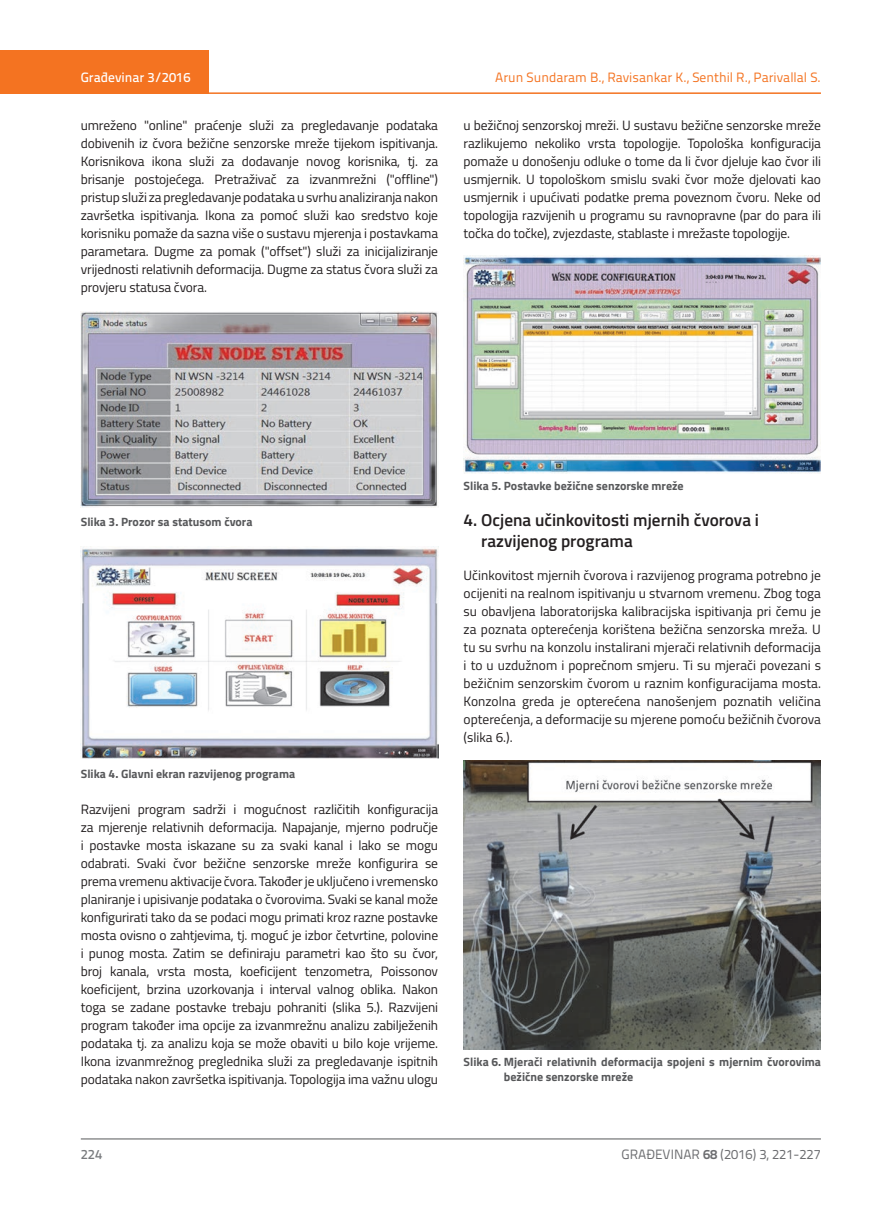
<style>
.page{position:relative;width:872px;height:1212px;background:#fff}
.page>*{position:absolute;margin:0;border:0;box-sizing:border-box;transform-origin:0 0}
.t1{font:600 17.25px/21px "Titillium";color:#231f20}
.t2{font:13.5px/18px "Titillium";letter-spacing:-.01em;color:#231f20;text-align:justify}
.t3{font:13.5px "Titillium Text 22 L";color:#f47321}
.t4{font:13.5px "Titillium Text 22 L";color:#6c6d70}
.t5{font:500 13.5px "Titillium Text 22 L";color:#fff}
.t6{font:500 13.5px "Titillium Text 22 L";color:#787a7d}
.t7{font:700 12px/15px "Titillium";color:#57585a}
.s1{font-weight:700}
</style>
<div class="page">
<div style="left:0;top:50px;width:208px;height:44px;background:#f47321"></div>
<hr style="left:0;top:92px;width:821px;height:2px;background:#f47321">
<hr style="left:81px;top:1139px;width:740px;height:1px;background:#57585a">
<img style="left:81px;top:311px;width:357px;height:196px">
<img style="left:81px;top:547px;width:357px;height:212px">
<img style="left:463px;top:256px;width:358px;height:218px">
<img style="left:463px;top:760px;width:358px;height:289px">
<p class="t5" style="left:81px;top:67px;width:111px">Građevinar 3/2016</p>
<p class="t2" style="left:81px;top:115px;width:359px">umreženo "online" praćenje služi za pregledavanje podataka dobivenih iz čvora bežične senzorske mreže tijekom ispitivanja.<br>Korisnikova ikona služi za dodavanje novog korisnika, tj. za brisanje postojećega. Pretraživač za izvanmrežni ("offline") pristup služi za pregledavanje podataka u svrhu analiziranja nakon završetka ispitivanja. Ikona za pomoć služi kao sredstvo koje korisniku pomaže da sazna više o sustavu mjerenja i postavkama parametara. Dugme za pomak ("offset") služi za inicijaliziranje vrijednosti relativnih deformacija. Dugme za status čvora služi za provjeru statusa čvora.</p>
<p class="t3" style="left:495px;top:68px;width:327px">Arun Sundaram B., Ravisankar K., Senthil R., Parivallal S.</p>
<p class="t2" style="left:463px;top:115px;width:359px">u bežičnoj senzorskoj mreži. U sustavu bežične senzorske mreže razlikujemo nekoliko vrsta topologije. Topološka konfiguracija pomaže u donošenju odluke o tome da li čvor djeluje kao čvor ili usmjernik. U topološkom smislu svaki čvor može djelovati kao usmjernik i upućivati podatke prema poveznom čvoru. Neke od topologija razvijenih u programu su ravnopravne (par do para ili točka do točke), zvjezdaste, stablaste i mrežaste topologije.</p>
<p class="t7" style="left:81px;top:513px;width:173px">Slika 3. Prozor sa statusom čvora</p>
<p class="t7" style="left:81px;top:766px;width:216px">Slika 4. Glavni ekran razvijenog programa</p>
<p class="t2" style="left:81px;top:800px;width:359px">Razvijeni program sadrži i mogućnost različitih konfiguracija za mjerenje relativnih deformacija. Napajanje, mjerno područje i postavke mosta iskazane su za svaki kanal i lako se mogu odabrati. Svaki čvor bežične senzorske mreže konfigurira se prema vremenu aktivacije čvora. Također je uključeno i vremensko planiranje i upisivanje podataka o čvorovima. Svaki se kanal može konfigurirati tako da se podaci mogu primati kroz razne postavke mosta ovisno o zahtjevima, tj. moguć je izbor četvrtine, polovine i punog mosta. Zatim se definiraju parametri kao što su čvor, broj kanala, vrsta mosta, koeficijent tenzometra, Poissonov koeficijent, brzina uzorkovanja i interval valnog oblika. Nakon toga se zadane postavke trebaju pohraniti (slika 5.). Razvijeni program također ima opcije za izvanmrežnu analizu zabilježenih podataka tj. za analizu koja se može obaviti u bilo koje vrijeme.<br>Ikona izvanmrežnog preglednika služi za pregledavanje ispitnih podataka nakon završetka ispitivanja. Topologija ima važnu ulogu</p>
<p class="t7" style="left:463px;top:477px;width:221px">Slika 5. Postavke bežične senzorske mreže</p>
<p class="t1" style="left:481px;top:508px;width:279px;text-indent:-18px">4. Ocjena učinkovitosti mjernih čvorova i razvijenog programa</p>
<p class="t2" style="left:463px;top:565px;width:359px">Učinkovitost mjernih čvorova i razvijenog programa potrebno je ocijeniti na realnom ispitivanju u stvarnom vremenu. Zbog toga su obavljena laboratorijska kalibracijska ispitivanja pri čemu je za poznata opterećenja korištena bežična senzorska mreža. U tu su svrhu na konzolu instalirani mjerači relativnih deformacija i to u uzdužnom i poprečnom smjeru. Ti su mjerači povezani s bežičnim senzorskim čvorom u raznim konfiguracijama mosta.<br>Konzolna greda je opterećena nanošenjem poznatih veličina opterećenja, a deformacije su mjerene pomoću bežičnih čvorova (slika 6.).</p>
<p class="t7" style="left:504px;top:1054px;width:318px;text-indent:-40px">Slika 6. Mjerači relativnih deformacija spojeni s mjernim čvorovima bežične senzorske mreže</p>
<p class="t6" style="left:81px;top:1144px;width:23px">224</p>
<p class="t4" style="left:621px;top:1144px;width:201px">GRAĐEVINAR <span class="s1">68</span> (2016) 3, 221-227</p>
</div>
